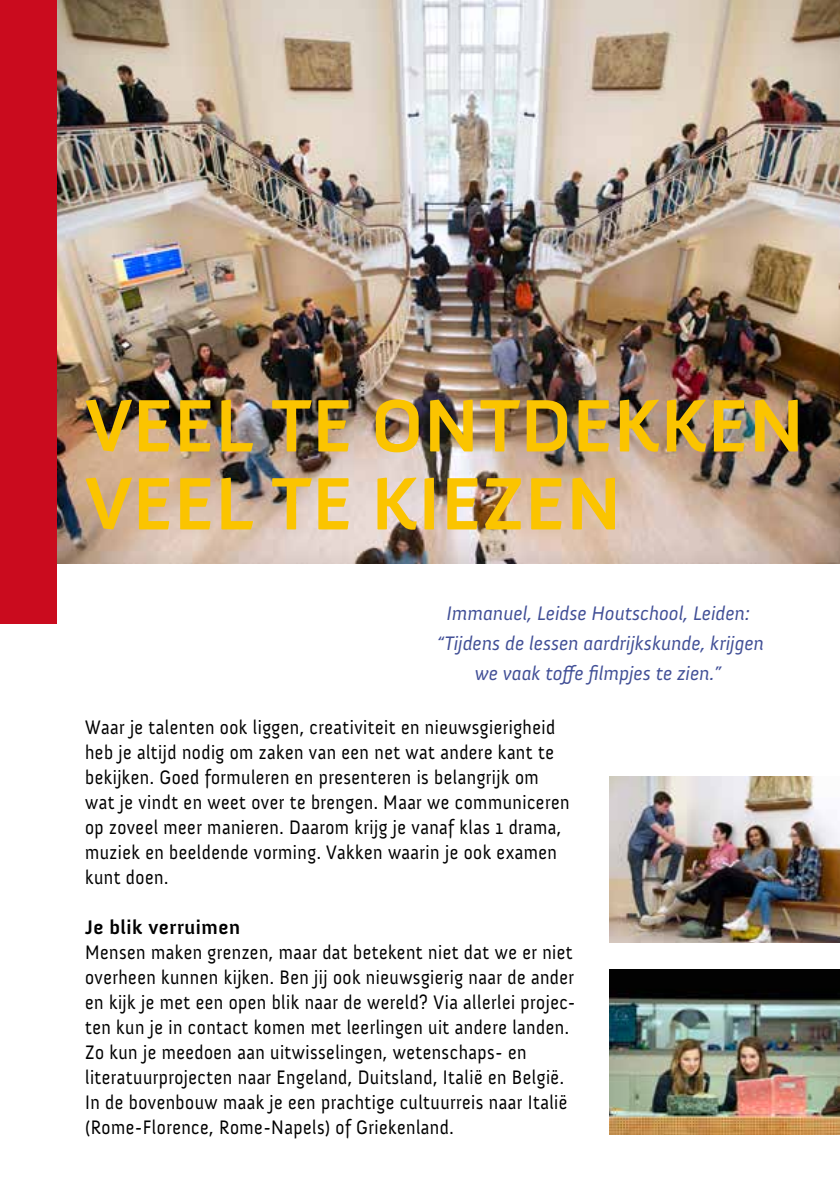
<style>
.page{position:relative;width:840px;height:1191px;background:#fff}
.page>*{position:absolute;margin:0;border:0;box-sizing:border-box;transform-origin:0 0}
.t1{font:700 75.8px/78px "Anivers";color:#fbc400}
.t2{font:20px/25px "Anivers";letter-spacing:.025em;color:#000;scale:.9 1}
.t3{font:italic 20px/30px "Anivers";color:#414f96;text-align:center}
.t4{font:700 20px "Anivers";letter-spacing:.025em;color:#000}
</style>
<div class="page">
<img style="left:57px;top:0;width:782px;height:563px">
<div style="left:0;top:0;width:57px;height:624px;background:#ca0b1e"></div>
<img style="left:609px;top:969px;width:230px;height:165px">
<img style="left:609px;top:777px;width:230px;height:165px">
<h1 class="t1" style="left:85px;top:388px;width:720px">VEEL TE ONTDEKKEN<br>VEEL TE KIEZEN</h1>
<p class="t3" style="left:436px;top:599px;width:328px">Immanuel, Leidse Houtschool, Leiden: “Tijdens de lessen aardrijkskunde, krijgen we vaak toffe filmpjes te zien.”</p>
<p class="t2" style="left:85px;top:715px;width:539px">Waar je talenten ook liggen, creativiteit en nieuwsgierigheid heb je altijd nodig om zaken van een net wat andere kant te bekijken. Goed formuleren en presenteren is belangrijk om wat je vindt en weet over te brengen. Maar we communiceren op zoveel meer manieren. Daarom krijg je vanaf klas 1 drama, muziek en beeldende vorming. Vakken waarin je ook examen kunt doen.</p>
<p class="t4" style="left:85px;top:916px;width:156px">Je blik verruimen</p>
<p class="t2" style="left:85px;top:940px;width:546px">Mensen maken grenzen, maar dat betekent niet dat we er niet overheen kunnen kijken. Ben jij ook nieuwsgierig naar de ander en kijk je met een open blik naar de wereld? Via allerlei projec&shy;ten kun je in contact komen met leerlingen uit andere landen.<br>Zo kun je meedoen aan uitwisselingen, wetenschaps- en literatuurprojecten naar Engeland, Duitsland, Italië en België.<br>In de bovenbouw maak je een prachtige cultuurreis naar Italië (Rome-Florence, Rome-Napels) of Griekenland.</p>
</div>
